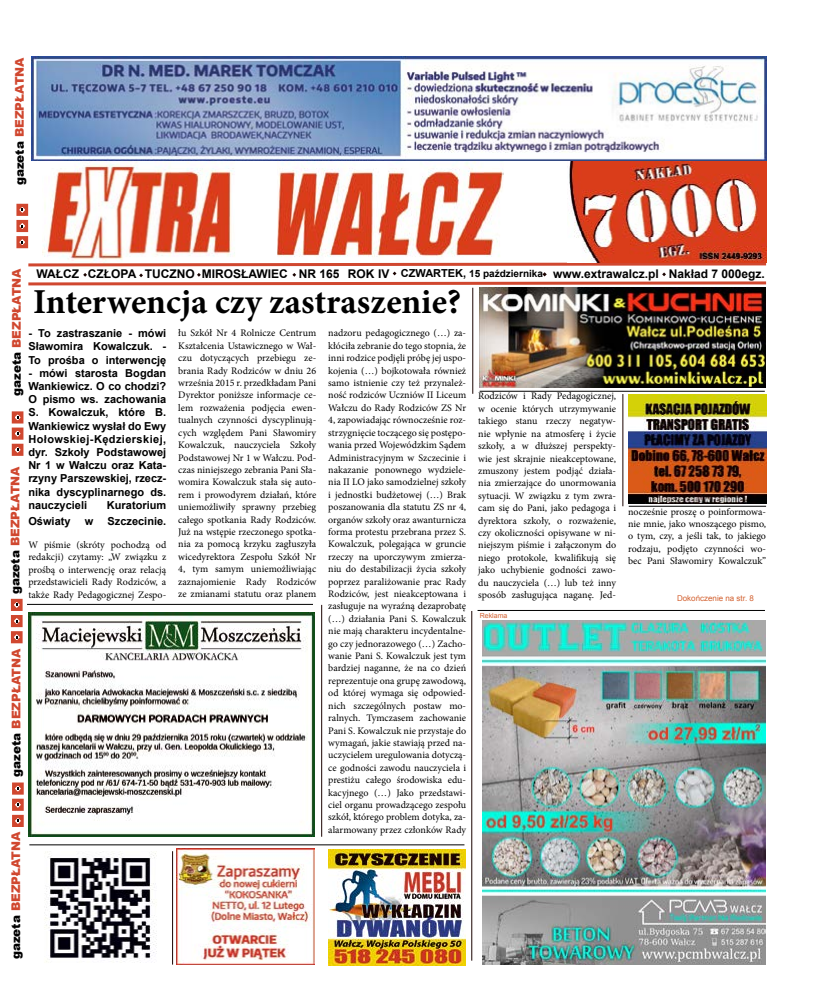
<style>
.page{position:relative;width:820px;height:993px;background:#fff}
.page>*{position:absolute;margin:0;border:0;box-sizing:border-box;transform-origin:0 0}
.t1{font:700 35px "Minion Pro";color:#000}
.t2{font:700 12px "Arial";color:#000}
.t3{font:900 12px "Arial";color:#d0472f}
.t4{font:700 11px/13.2px "Arial";color:#000;text-align:justify}
.t5{font:10px/12.4px "Minion Pro";color:#000;text-align:justify}
.t6{font:8px "Arial";color:#d36130}
.t7{font:7px "Arial";color:#d36130}
.s1{color:#000}
.s2{font-size:11px}
.s3{font-size:10px}
</style>
<div class="page">
<img style="left:482px;top:620px;width:283px;height:344px">
<img style="left:43px;top:160px;width:192px;height:101px">
<img style="left:277px;top:161px;width:226px;height:96px">
<svg style="left:28px;top:261px;width:739px;height:25px"></svg>
<div style="left:16px;top:204px;width:12px;height:12px;border:10px solid #d0472f"></div>
<div style="left:16px;top:220px;width:12px;height:12px;border:10px solid #d0472f"></div>
<div style="left:16px;top:236px;width:12px;height:12px;border:10px solid #d0472f"></div>
<div style="left:12px;top:411px;width:11px;height:12px;border:10px solid #d0472f"></div>
<div style="left:11px;top:598px;width:12px;height:12px;border:10px solid #d0472f"></div>
<div style="left:12px;top:782px;width:12px;height:12px;border:10px solid #d0472f"></div>
<div style="left:12px;top:427px;width:11px;height:12px;border:10px solid #d0472f"></div>
<div style="left:11px;top:614px;width:12px;height:13px;border:10px solid #d0472f"></div>
<div style="left:12px;top:798px;width:12px;height:12px;border:10px solid #d0472f"></div>
<div style="left:12px;top:443px;width:11px;height:12px;border:10px solid #d0472f"></div>
<div style="left:11px;top:631px;width:12px;height:12px;border:10px solid #d0472f"></div>
<div style="left:12px;top:814px;width:12px;height:12px;border:10px solid #d0472f"></div>
<img style="left:567px;top:160px;width:198px;height:102px">
<img style="left:31px;top:57px;width:734px;height:103px">
<hr style="left:29px;top:844px;width:435px;height:1px;background:#000">
<img style="left:328px;top:849px;width:137px;height:116px">
<hr style="left:477px;top:609px;width:287px;height:1px;background:#000">
<img style="left:479px;top:287px;width:285px;height:100px">
<hr style="left:471px;top:610px;width:1px;height:350px;background:#1a0300">
<hr style="left:479px;top:390px;width:285px;height:1px;background:#000">
<hr style="left:628px;top:505px;width:137px;height:1px;background:#000">
<hr style="left:472px;top:287px;width:1px;height:106px;background:#1a0300">
<hr style="left:172px;top:850px;width:1px;height:114px;background:#1a0300">
<img style="left:628px;top:394px;width:137px;height:109px">
<hr style="left:622px;top:394px;width:1px;height:112px;background:#1a0300">
<hr style="left:27px;top:603px;width:286px;height:1px;background:#000">
<img style="left:44px;top:851px;width:113px;height:112px">
<img style="left:28px;top:612px;width:287px;height:224px">
<hr style="left:321px;top:604px;width:1px;height:232px;background:#1a0300">
<img style="left:177px;top:848px;width:138px;height:116px">
<p class="t3" style="left:11px;top:185px;width:129px;rotate:-90deg"><span class="s1">gazeta</span> BEZPŁATNA</p>
<p class="t3" style="left:8px;top:396px;width:129px;rotate:-90deg"><span class="s1">gazeta</span> BEZPŁATNA</p>
<p class="t2" style="left:36px;top:266px;width:729px">WAŁCZ CZŁOPA TUCZNO MIROSŁAWIEC NR 165 ROK IV <span class="s2">CZWARTEK,</span> <span class="s3">15 października</span> www.extrawalcz.pl Nakład 7 000egz.</p>
<h1 class="t1" style="left:33px;top:277px;width:429px">Interwencja czy zastraszenie?</h1>
<p class="t4" style="left:28px;top:327px;width:139px">- To zastraszanie - mówi Sławomira Kowalczuk. - To prośba o interwencję</p>
<p class="t4" style="left:28px;top:366px;width:139px">- mówi starosta Bogdan Wankiewicz. O co chodzi?<br>O pismo ws. zachowania S. Kowalczuk, które B.<br>Wankiewicz wysłał do Ewy Hołowskiej-Kędzierskiej, dyr. Szkoły Podstawowej Nr 1 w Wałczu oraz Kata&shy;rzyny Parszewskiej, rzecz&shy;nika dyscyplinarnego ds. nauczycieli</p>
<p class="t5" style="left:178px;top:327px;width:139px">łu Szkół Nr 4 Rolnicze Centrum Kształcenia Ustawicznego w Wał&shy;czu dotyczących przebiegu ze&shy;brania Rady Rodziców w dniu 26 września 2015 r. przedkładam Pani Dyrektor poniższe informacje ce&shy;lem rozważenia podjęcia ewen&shy;tualnych czynności dyscyplinują&shy;cych względem Pani Sławomiry Kowalczuk, nauczyciela Szkoły Podstawowej Nr 1 w Wałczu. Pod&shy;czas niniejszego zebrania Pani Sła&shy;womira Kowalczuk stała się auto&shy;rem i prowodyrem działań, które uniemożliwiły sprawny przebieg całego spotkania Rady Rodziców.<br>Już na wstępie rzeczonego spotka&shy;nia za pomocą krzyku zagłuszyła wicedyrektora Zespołu Szkół Nr 4, tym samym uniemożliwiając zaznajomienie Rady Rodziców ze zmianami statutu oraz planem</p>
<p class="t5" style="left:328px;top:327px;width:139px">nadzoru pedagogicznego (…) za&shy;kłóciła zebranie do tego stopnia, że inni rodzice podjęli próbę jej uspo&shy;kojenia (…) bojkotowała również samo istnienie czy też przynależ&shy;ność rodziców Uczniów II Liceum Wałczu do Rady Rodziców ZS Nr 4, zapowiadając równocześnie roz&shy;strzygnięcie toczącego się postępo&shy;wania przed Wojewódzkim Sądem Administracyjnym w Szczecinie i nakazanie ponownego wydziele&shy;nia II LO jako samodzielnej szkoły i jednostki budżetowej (…) Brak poszanowania dla statutu ZS nr 4, organów szkoły oraz awanturnicza forma protestu przebrana przez S.<br>Kowalczuk, polegająca w gruncie rzeczy na uporczywym zmierza&shy;niu do destabilizacji życia szkoły poprzez paraliżowanie prac Rady Rodziców, jest nieakceptowana i zasługuje na wyraźną dezaprobatę (…) działania Pani S. Kowalczuk nie mają charakteru incydentalne&shy;go czy jednorazowego (…) Zacho&shy;wanie Pani S. Kowalczuk jest tym bardziej naganne, że na co dzień reprezentuje ona grupę zawodową, od której wymaga się odpowied&shy;nich szczególnych postaw mo&shy;ralnych. Tymczasem zachowanie Pani S. Kowalczuk nie przystaje do wymagań, jakie stawiają przed na&shy;uczycielem uregulowania dotyczą&shy;ce godności zawodu nauczyciela i prestiżu całego środowiska edu&shy;kacyjnego (…) Jako przedstawi&shy;ciel organu prowadzącego zespołu szkół, którego problem dotyka, za&shy;alarmowany przez członków Rady</p>
<p class="t5" style="left:478px;top:390px;width:139px">Rodziców i Rady Pedagogicznej, w ocenie których utrzymywanie takiego stanu rzeczy negatyw&shy;nie wpłynie na atmosferę i życie szkoły, a w dłuższej perspekty&shy;wie jest skrajnie nieakceptowane, zmuszony jestem podjąć działa&shy;nia zmierzające do unormowania sytuacji. W związku z tym zwra&shy;cam się do Pani, jako pedagoga i dyrektora szkoły, o rozważenie, czy okoliczności opisywane w ni&shy;niejszym piśmie i załączonym do niego protokole, kwalifikują się jako uchybienie godności zawo&shy;du nauczyciela (…) lub też inny sposób zasługująca naganę. Jed-</p>
<p class="t3" style="left:7px;top:594px;width:129px;rotate:-90deg"><span class="s1">gazeta</span> BEZPŁATNA</p>
<p class="t4" style="left:107px;top:498px;width:61px">Kuratorium</p>
<p class="t5" style="left:628px;top:505px;width:139px">nocześnie proszę o poinformowa&shy;nie mnie, jako wnoszącego pismo, o tym, czy, a jeśli tak, to jakiego rodzaju, podjęto czynności wo&shy;bec Pani Sławomiry Kowalczuk”</p>
<p class="t6" style="left:676px;top:592px;width:78px">Dokończenie na str. 8</p>
<p class="t4" style="left:28px;top:514px;width:44px">Oświaty</p>
<p class="t4" style="left:85px;top:514px;width:10px">w</p>
<p class="t4" style="left:107px;top:514px;width:60px">Szczecinie.</p>
<p class="t5" style="left:28px;top:538px;width:139px">W piśmie (skróty pochodzą od redakcji) czytamy: „W związku z prośbą o interwencję oraz relacją przedstawicieli Rady Rodziców, a także Rady Pedagogicznej Zespo-</p>
<p class="t7" style="left:479px;top:610px;width:29px">Reklama</p>
<p class="t3" style="left:8px;top:776px;width:129px;rotate:-90deg"><span class="s1">gazeta</span> BEZPŁATNA</p>
<p class="t3" style="left:7px;top:959px;width:129px;rotate:-90deg"><span class="s1">gazeta</span> BEZPŁATNA</p>
</div>
